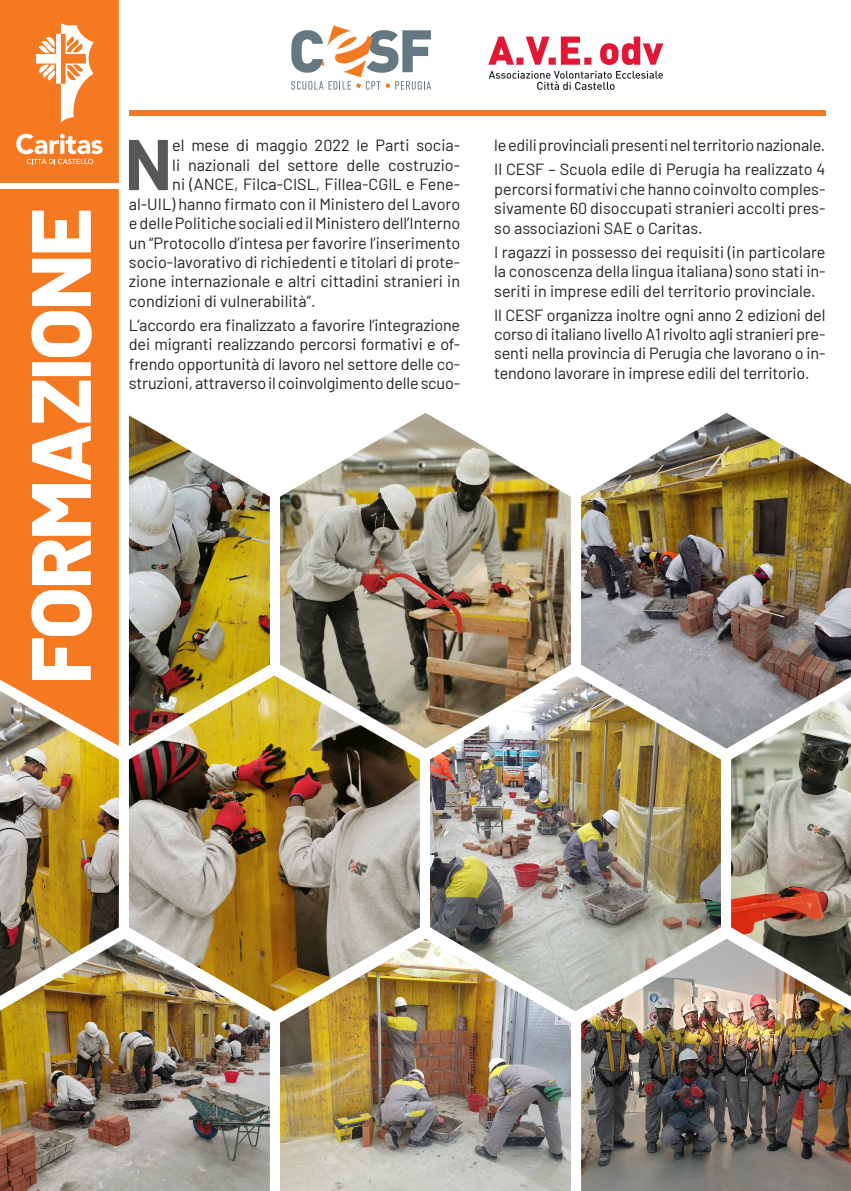
<style>
.page{position:relative;width:851px;height:1191px;background:#fff}
.page>*{position:absolute;margin:0;border:0;box-sizing:border-box;transform-origin:0 0}
.t1{font:800 84px "Barlow";letter-spacing:-.025em;color:#fff}
.t2{font:700 71.73px "Barlow";color:#57585a}
.t3{font:16.2px/19.4px "Barlow";color:#231f20;text-align:justify}
</style>
<div class="page">
<div style="left:0;top:0;width:119px;height:691px;background:#f47921"></div>
<img style="left:0;top:938px;width:270px;height:253px">
<img style="left:280px;top:938px;width:291px;height:253px">
<img style="left:581px;top:939px;width:269px;height:252px">
<img style="left:129px;top:675px;width:291px;height:336px">
<img style="left:430px;top:676px;width:290px;height:335px">
<img style="left:731px;top:748px;width:119px;height:248px">
<img style="left:280px;top:413px;width:291px;height:335px">
<img style="left:581px;top:413px;width:269px;height:335px">
<img style="left:129px;top:415px;width:141px;height:331px">
<img style="left:0;top:691px;width:119px;height:305px">
<div style="left:129px;top:110px;width:696px;height:5px;background:#f47921"></div>
<svg style="left:36px;top:23px;width:58px;height:100px"></svg>
<svg style="left:16px;top:134px;width:87px;height:30px"></svg>
<svg style="left:291px;top:26px;width:140px;height:64px"></svg>
<svg style="left:488px;top:37px;width:175px;height:28px"></svg>
<svg style="left:488px;top:71px;width:175px;height:19px"></svg>
<div style="left:0;top:183px;width:123px;height:6px;background:#fff"></div>
<h1 class="t1" style="left:-2px;top:684px;width:477px;rotate:-90deg">FORMAZIONE</h1>
<h2 class="t2" style="left:124px;top:111px;width:49px">N</h2>
<p class="t3" style="left:172px;top:134px;width:289px">el mese di maggio 2022 le Parti socia-</p>
<p class="t3" style="left:172px;top:154px;width:289px">li nazionali del settore delle costruzio-</p>
<p class="t3" style="left:172px;top:173px;width:289px">ni (ANCE, Filca-CISL, Fillea-CGIL e Fene-</p>
<p class="t3" style="left:129px;top:193px;width:333px">al-UIL) hanno firmato con il Ministero del Lavoro</p>
<p class="t3" style="left:129px;top:212px;width:333px">e delle Politiche sociali ed il Ministero dell’Interno</p>
<p class="t3" style="left:129px;top:232px;width:333px">un “Protocollo d’intesa per favorire l’inserimento</p>
<p class="t3" style="left:129px;top:251px;width:333px">socio-lavorativo di richiedenti e titolari di prote-</p>
<p class="t3" style="left:129px;top:271px;width:332px">zione internazionale e altri cittadini stranieri in</p>
<p class="t3" style="left:129px;top:290px;width:188px">condizioni di vulnerabilità”.</p>
<p class="t3" style="left:129px;top:314px;width:333px">L’accordo era finalizzato a favorire l’integrazione dei migranti realizzando percorsi formativi e of&shy;frendo opportunità di lavoro nel settore delle co&shy;struzioni, attraverso il coinvolgimento delle scuo-</p>
<p class="t3" style="left:494px;top:132px;width:333px;line-height:24px">le edili provinciali presenti nel territorio nazionale.<br>Il CESF – Scuola edile di Perugia ha realizzato 4</p>
<p class="t3" style="left:494px;top:178px;width:333px">percorsi formativi che hanno coinvolto comples&shy;sivamente 60 disoccupati stranieri accolti pres&shy;so associazioni SAE o Caritas.</p>
<p class="t3" style="left:494px;top:241px;width:333px">I ragazzi in possesso dei requisiti (in particolare la conoscenza della lingua italiana) sono stati in&shy;seriti in imprese edili del territorio provinciale.</p>
<p class="t3" style="left:494px;top:304px;width:333px">Il CESF organizza inoltre ogni anno 2 edizioni del corso di italiano livello A1 rivolto agli stranieri pre&shy;senti nella provincia di Perugia che lavorano o in&shy;tendono lavorare in imprese edili del territorio.</p>
</div>
